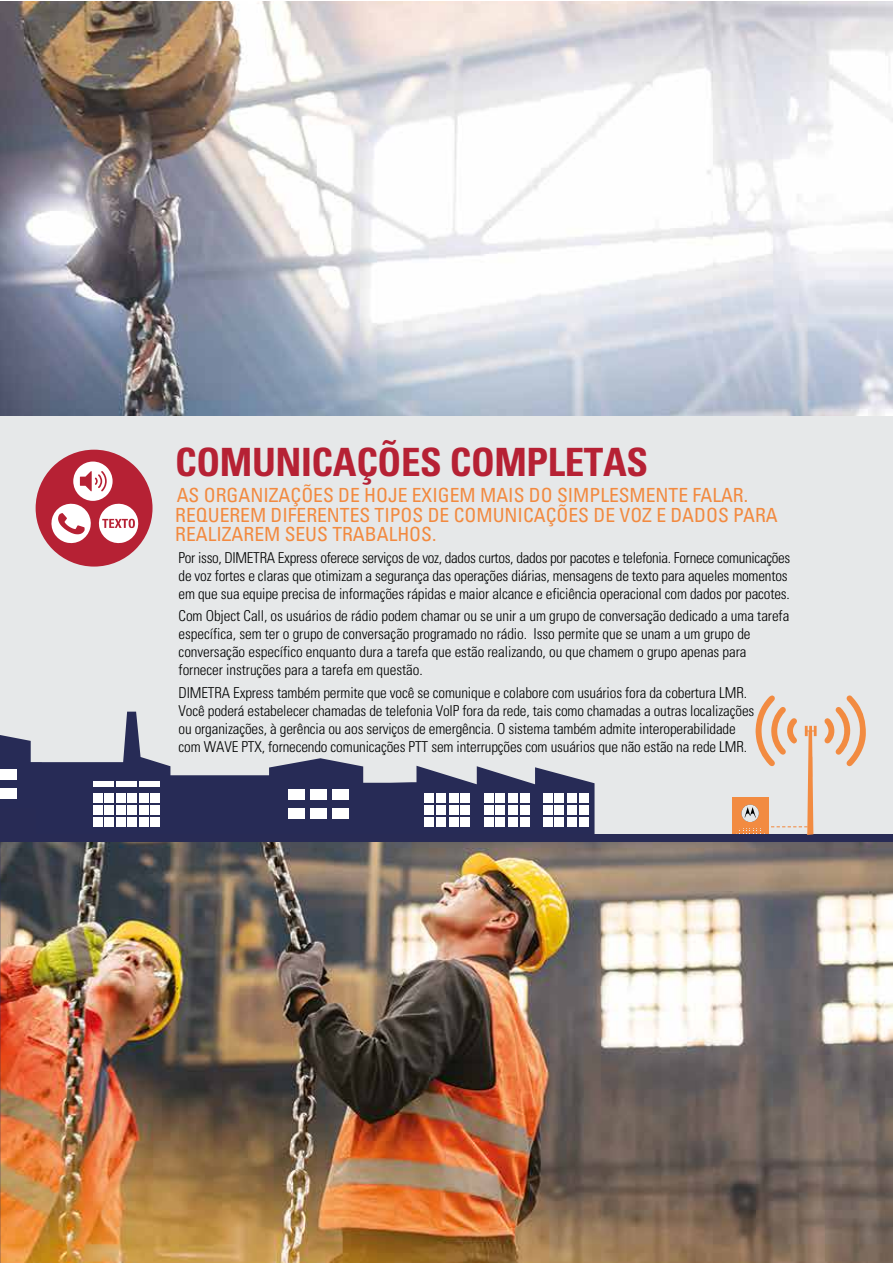
<style>
.page{position:relative;width:893px;height:1263px;background:#fff}
.page>*{position:absolute;margin:0;border:0;box-sizing:border-box;transform-origin:0 0}
.t1{font:700 condensed 39px "Univers";letter-spacing:-.01em;color:#b62134}
.t2{font:condensed 19.5px/19.5px "Univers";color:#f28a40}
.t3{font:300 condensed 15px/18px "Univers";letter-spacing:-.01em;color:#000101}
</style>
<div class="page">
<img style="left:0;top:2px;width:893px;height:1261px">
<div style="left:0;top:416px;width:893px;height:426px;background:#e6e8e9"></div>
<svg style="left:36px;top:712px;width:558px;height:122px"></svg>
<div style="left:150px;top:817px;width:9px;height:9px;background:#fff"></div>
<div style="left:139px;top:817px;width:9px;height:9px;background:#fff"></div>
<div style="left:127px;top:817px;width:10px;height:9px;background:#fff"></div>
<div style="left:116px;top:817px;width:9px;height:9px;background:#fff"></div>
<div style="left:105px;top:817px;width:9px;height:9px;background:#fff"></div>
<div style="left:93px;top:817px;width:9px;height:9px;background:#fff"></div>
<div style="left:150px;top:805px;width:9px;height:10px;background:#fff"></div>
<div style="left:139px;top:805px;width:9px;height:10px;background:#fff"></div>
<div style="left:127px;top:805px;width:10px;height:10px;background:#fff"></div>
<div style="left:116px;top:805px;width:9px;height:10px;background:#fff"></div>
<div style="left:105px;top:805px;width:9px;height:10px;background:#fff"></div>
<div style="left:93px;top:805px;width:9px;height:10px;background:#fff"></div>
<div style="left:150px;top:793px;width:9px;height:10px;background:#fff"></div>
<div style="left:289px;top:789px;width:16px;height:11px;background:#fff"></div>
<div style="left:310px;top:789px;width:17px;height:11px;background:#fff"></div>
<div style="left:333px;top:789px;width:16px;height:11px;background:#fff"></div>
<div style="left:289px;top:808px;width:16px;height:11px;background:#fff"></div>
<div style="left:310px;top:808px;width:17px;height:11px;background:#fff"></div>
<div style="left:333px;top:808px;width:16px;height:11px;background:#fff"></div>
<div style="left:139px;top:781px;width:20px;height:6px;background:#fff"></div>
<div style="left:116px;top:781px;width:21px;height:6px;background:#fff"></div>
<div style="left:93px;top:781px;width:21px;height:6px;background:#fff"></div>
<div style="left:139px;top:793px;width:9px;height:10px;background:#fff"></div>
<div style="left:436px;top:817px;width:9px;height:9px;background:#fff"></div>
<div style="left:425px;top:817px;width:9px;height:9px;background:#fff"></div>
<div style="left:436px;top:805px;width:9px;height:10px;background:#fff"></div>
<div style="left:425px;top:805px;width:9px;height:10px;background:#fff"></div>
<div style="left:436px;top:793px;width:9px;height:10px;background:#fff"></div>
<div style="left:425px;top:793px;width:9px;height:10px;background:#fff"></div>
<div style="left:460px;top:817px;width:10px;height:9px;background:#fff"></div>
<div style="left:449px;top:817px;width:9px;height:9px;background:#fff"></div>
<div style="left:460px;top:805px;width:10px;height:10px;background:#fff"></div>
<div style="left:449px;top:805px;width:9px;height:10px;background:#fff"></div>
<div style="left:460px;top:793px;width:10px;height:10px;background:#fff"></div>
<div style="left:449px;top:793px;width:9px;height:10px;background:#fff"></div>
<div style="left:495px;top:817px;width:9px;height:9px;background:#fff"></div>
<div style="left:484px;top:817px;width:9px;height:9px;background:#fff"></div>
<div style="left:495px;top:805px;width:9px;height:10px;background:#fff"></div>
<div style="left:484px;top:805px;width:9px;height:10px;background:#fff"></div>
<div style="left:495px;top:793px;width:9px;height:10px;background:#fff"></div>
<div style="left:484px;top:793px;width:9px;height:10px;background:#fff"></div>
<div style="left:520px;top:817px;width:9px;height:9px;background:#fff"></div>
<div style="left:509px;top:817px;width:9px;height:9px;background:#fff"></div>
<div style="left:520px;top:805px;width:9px;height:10px;background:#fff"></div>
<div style="left:509px;top:805px;width:9px;height:10px;background:#fff"></div>
<div style="left:520px;top:793px;width:9px;height:10px;background:#fff"></div>
<div style="left:509px;top:793px;width:9px;height:10px;background:#fff"></div>
<div style="left:554px;top:817px;width:9px;height:9px;background:#fff"></div>
<div style="left:543px;top:817px;width:9px;height:9px;background:#fff"></div>
<div style="left:554px;top:805px;width:9px;height:10px;background:#fff"></div>
<div style="left:543px;top:805px;width:9px;height:10px;background:#fff"></div>
<div style="left:554px;top:793px;width:9px;height:10px;background:#fff"></div>
<div style="left:543px;top:793px;width:9px;height:10px;background:#fff"></div>
<div style="left:579px;top:817px;width:9px;height:9px;background:#fff"></div>
<div style="left:568px;top:817px;width:9px;height:9px;background:#fff"></div>
<div style="left:579px;top:805px;width:9px;height:10px;background:#fff"></div>
<div style="left:568px;top:805px;width:9px;height:10px;background:#fff"></div>
<div style="left:579px;top:793px;width:9px;height:10px;background:#fff"></div>
<div style="left:568px;top:793px;width:9px;height:10px;background:#fff"></div>
<div style="left:127px;top:793px;width:10px;height:10px;background:#fff"></div>
<div style="left:116px;top:793px;width:9px;height:10px;background:#fff"></div>
<div style="left:105px;top:793px;width:9px;height:10px;background:#fff"></div>
<div style="left:93px;top:793px;width:9px;height:10px;background:#fff"></div>
<svg style="left:0;top:735px;width:47px;height:83px"></svg>
<div style="left:0;top:769px;width:17px;height:11px;background:#fff"></div>
<div style="left:0;top:788px;width:17px;height:10px;background:#fff"></div>
<div style="left:0;top:809px;width:36px;height:32px;background:#282b55"></div>
<div style="left:0;top:834px;width:893px;height:8px;background:#282b55"></div>
<svg style="left:36px;top:450px;width:117px;height:117px"></svg>
<div style="left:733px;top:798px;width:36px;height:36px;background:#f28b41"></div>
<svg style="left:824px;top:695px;width:42px;height:71px"></svg>
<svg style="left:736px;top:695px;width:81px;height:140px"></svg>
<h1 class="t1" style="left:175px;top:439px;width:474px">COMUNICAÇÕES COMPLETAS</h1>
<h2 class="t2" style="left:175px;top:485px;width:604px">AS ORGANIZAÇÕES DE HOJE EXIGEM MAIS DO SIMPLESMENTE FALAR.<br>REQUEREM DIFERENTES TIPOS DE COMUNICAÇÕES DE VOZ E DADOS PARA<br>REALIZAREM SEUS TRABALHOS.</h2>
<p class="t3" style="left:179px;top:548px;width:613px">Por isso, DIMETRA Express oferece serviços de voz, dados curtos, dados por pacotes e telefonia. Fornece comunicações de voz fortes e claras que otimizam a segurança das operações diárias, mensagens de texto para aqueles momentos em que sua equipe precisa de informações rápidas e maior alcance e eficiência operacional com dados por pacotes.</p>
<p class="t3" style="left:179px;top:607px;width:612px">Com Object Call, os usuários de rádio podem chamar ou se unir a um grupo de conversação dedicado a uma tarefa específica, sem ter o grupo de conversação programado no rádio. Isso permite que se unam a um grupo de conversação específico enquanto dura a tarefa que estão realizando, ou que chamem o grupo apenas para fornecer instruções para a tarefa em questão.</p>
<p class="t3" style="left:179px;top:683px;width:577px">DIMETRA Express também permite que você se comunique e colabore com usuários fora da cobertura LMR.<br>Você poderá estabelecer chamadas de telefonia VoIP fora da rede, tais como chamadas a outras localizações ou organizações, à gerência ou aos serviços de emergência. O sistema também admite interoperabilidade com WAVE PTX, fornecendo comunicações PTT sem interrupções com usuários que não estão na rede LMR.</p>
</div>
